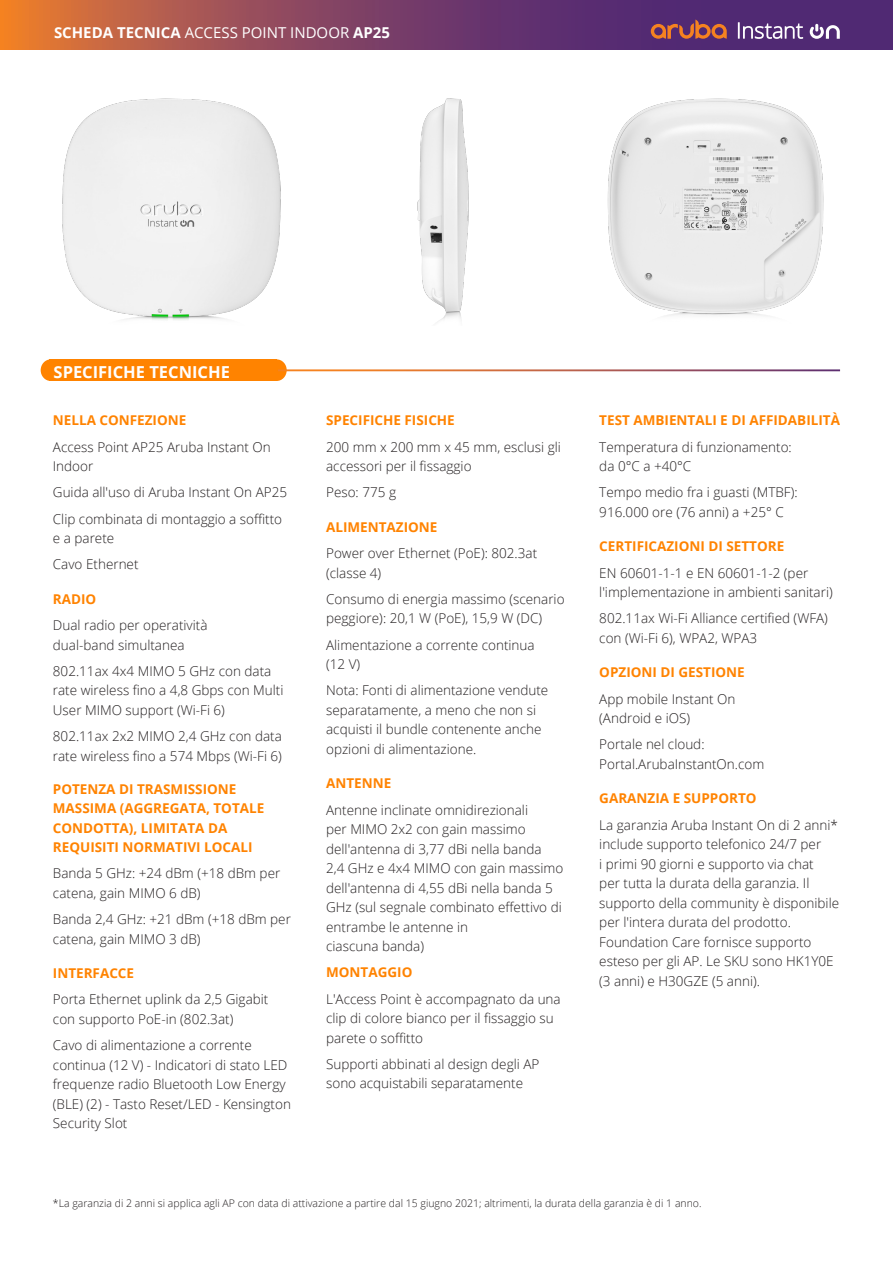
<style>
.page{position:relative;width:893px;height:1263px;background:#fff}
.page>*{position:absolute;margin:0;border:0;box-sizing:border-box;transform-origin:0 0}
.Body__Head_11_14_Bol{font:700 16.5px "Open Sans";color:#fff}
.t1{font:700 15px "Open Sans";color:#fff}
.Tech_Specs{font:300 13.5px/19.5px "Open Sans";color:#231f20}
.Body_Head_11_16_Oran{font:700 13.5px/19.5px "Open Sans";color:#ff8300}
.Tech_Specs-2{font:700 13.5px "Open Sans";color:#ff8300}
.Technical_Specificat{font:300 10.5px "Open Sans";color:#231f20}
.s1{font-weight:400}
</style>
<div class="page">
<svg style="left:0;top:0;width:893px;height:49px;background:#824360"></svg>
<svg style="left:651px;top:20px;width:76px;height:19px"></svg>
<svg style="left:810px;top:24px;width:30px;height:15px"></svg>
<svg style="left:738px;top:22px;width:65px;height:17px"></svg>
<div style="left:267px;top:359px;width:20px;height:22px;background:#ff8300;border-radius:50%"></div>
<div style="left:41px;top:359px;width:20px;height:22px;background:#ff8300;border-radius:50%"></div>
<div style="left:49px;top:359px;width:228px;height:22px;background:#ff8300"></div>
<hr style="left:278px;top:369px;width:562px;height:2px;background:#fff">
<img style="left:62px;top:98px;width:219px;height:222px">
<img style="left:417px;top:98px;width:52px;height:223px">
<img style="left:607px;top:98px;width:217px;height:218px">
<p class="t1" style="left:54px;top:22px;width:338px">SCHEDA TECNICA <span class="s1">ACCESS POINT INDOOR</span> AP25</p>
<p class="Body__Head_11_14_Bol" style="left:54px;top:360px;width:178px">SPECIFICHE TECNICHE</p>
<p class="Body_Head_11_16_Oran" style="left:53px;top:410px;width:135px">NELLA CONFEZIONE</p>
<p class="Tech_Specs" style="left:53px;top:436px;width:219px">Access Point AP25 Aruba Instant On<br>Indoor</p>
<p class="Tech_Specs" style="left:53px;top:482px;width:236px">Guida all'uso di Aruba Instant On AP25</p>
<p class="Tech_Specs" style="left:53px;top:508px;width:231px">Clip combinata di montaggio a soffitto e a parete</p>
<p class="Tech_Specs" style="left:53px;top:554px;width:87px">Cavo Ethernet</p>
<p class="Body_Head_11_16_Oran" style="left:53px;top:589px;width:45px">RADIO</p>
<p class="Tech_Specs" style="left:53px;top:615px;width:156px">Dual radio per operatività dual-band simultanea</p>
<p class="Tech_Specs" style="left:53px;top:661px;width:232px">802.11ax 4x4 MIMO 5 GHz con data rate wireless fino a 4,8 Gbps con Multi<br>User MIMO support (Wi-Fi 6)</p>
<p class="Tech_Specs" style="left:53px;top:726px;width:231px">802.11ax 2x2 MIMO 2,4 GHz con data rate wireless fino a 574 Mbps (Wi-Fi 6)</p>
<p class="Body_Head_11_16_Oran" style="left:53px;top:778px;width:213px">POTENZA DI TRASMISSIONE<br>MASSIMA (AGGREGATA, TOTALE<br>CONDOTTA), LIMITATA DA<br>REQUISITI NORMATIVI LOCALI</p>
<p class="Tech_Specs" style="left:53px;top:863px;width:229px">Banda 5 GHz: +24 dBm (+18 dBm per catena, gain MIMO 6 dB)</p>
<p class="Tech_Specs" style="left:53px;top:909px;width:240px">Banda 2,4 GHz: +21 dBm (+18 dBm per catena, gain MIMO 3 dB)</p>
<p class="Body_Head_11_16_Oran" style="left:53px;top:963px;width:83px">INTERFACCE</p>
<p class="Tech_Specs" style="left:53px;top:989px;width:217px">Porta Ethernet uplink da 2,5 Gigabit con supporto PoE-in (802.3at)</p>
<p class="Tech_Specs" style="left:53px;top:1035px;width:240px">Cavo di alimentazione a corrente continua (12 V) - Indicatori di stato LED frequenze radio Bluetooth Low Energy (BLE) (2) - Tasto Reset/LED - Kensington Security Slot</p>
<p class="Body_Head_11_16_Oran" style="left:326px;top:410px;width:130px">SPECIFICHE FISICHE</p>
<p class="Tech_Specs" style="left:326px;top:436px;width:236px">200 mm x 200 mm x 45 mm, esclusi gli accessori per il fissaggio</p>
<p class="Tech_Specs" style="left:326px;top:482px;width:71px">Peso: 775 g</p>
<p class="Body_Head_11_16_Oran" style="left:326px;top:517px;width:113px">ALIMENTAZIONE</p>
<p class="Tech_Specs" style="left:326px;top:543px;width:213px">Power over Ethernet (PoE): 802.3at (classe 4)</p>
<p class="Tech_Specs" style="left:326px;top:589px;width:240px">Consumo di energia massimo (scenario peggiore): 20,1 W (PoE), 15,9 W (DC)</p>
<p class="Tech_Specs" style="left:326px;top:634px;width:210px">Alimentazione a corrente continua (12 V)</p>
<p class="Tech_Specs" style="left:326px;top:680px;width:224px">Nota: Fonti di alimentazione vendute separatamente, a meno che non si acquisti il bundle contenente anche opzioni di alimentazione.</p>
<p class="Body_Head_11_16_Oran" style="left:326px;top:773px;width:67px">ANTENNE</p>
<p class="Tech_Specs" style="left:326px;top:799px;width:239px">Antenne inclinate omnidirezionali<br>per MIMO 2x2 con gain massimo dell'antenna di 3,77 dBi nella banda<br>2,4 GHz e 4x4 MIMO con gain massimo dell'antenna di 4,55 dBi nella banda 5<br>GHz (sul segnale combinato effettivo di entrambe le antenne in<br>ciascuna banda)</p>
<p class="Tech_Specs-2" style="left:326px;top:963px;width:88px">MONTAGGIO</p>
<p class="Tech_Specs" style="left:326px;top:988px;width:236px">L'Access Point è accompagnato da una clip di colore bianco per il fissaggio su parete o soffitto</p>
<p class="Tech_Specs" style="left:326px;top:1054px;width:215px">Supporti abbinati al design degli AP sono acquistabili separatamente</p>
<p class="Body_Head_11_16_Oran" style="left:599px;top:410px;width:242px">TEST AMBIENTALI E DI AFFIDABILITÀ</p>
<p class="Tech_Specs" style="left:599px;top:436px;width:194px">Temperatura di funzionamento: da 0°C a +40°C</p>
<p class="Tech_Specs" style="left:599px;top:482px;width:200px">Tempo medio fra i guasti (MTBF):<br>916.000 ore (76 anni) a +25° C</p>
<p class="Body_Head_11_16_Oran" style="left:599px;top:536px;width:186px">CERTIFICAZIONI DI SETTORE</p>
<p class="Tech_Specs" style="left:599px;top:562px;width:235px">EN 60601-1-1 e EN 60601-1-2 (per l'implementazione in ambienti sanitari)</p>
<p class="Tech_Specs" style="left:599px;top:608px;width:230px">802.11ax Wi-Fi Alliance certified (WFA) con (Wi-Fi 6), WPA2, WPA3</p>
<p class="Body_Head_11_16_Oran" style="left:599px;top:662px;width:147px">OPZIONI DI GESTIONE</p>
<p class="Tech_Specs" style="left:599px;top:688px;width:138px">App mobile Instant On (Android e iOS)</p>
<p class="Tech_Specs" style="left:599px;top:734px;width:167px">Portale nel cloud:<br>Portal.ArubaInstantOn.com</p>
<p class="Body_Head_11_16_Oran" style="left:599px;top:788px;width:159px">GARANZIA E SUPPORTO</p>
<p class="Tech_Specs" style="left:599px;top:814px;width:241px">La garanzia Aruba Instant On di 2 anni* include supporto telefonico 24/7 per<br>i primi 90 giorni e supporto via chat<br>per tutta la durata della garanzia. Il supporto della community è disponibile per l'intera durata del prodotto.<br>Foundation Care fornisce supporto esteso per gli AP. Le SKU sono HK1Y0E (3 anni) e H30GZE (5 anni).</p>
<p class="Technical_Specificat" style="left:53px;top:1196px;width:650px">*La garanzia di 2 anni si applica agli AP con data di attivazione a partire dal 15 giugno 2021; altrimenti, la durata della garanzia è di 1 anno.</p>
</div>
